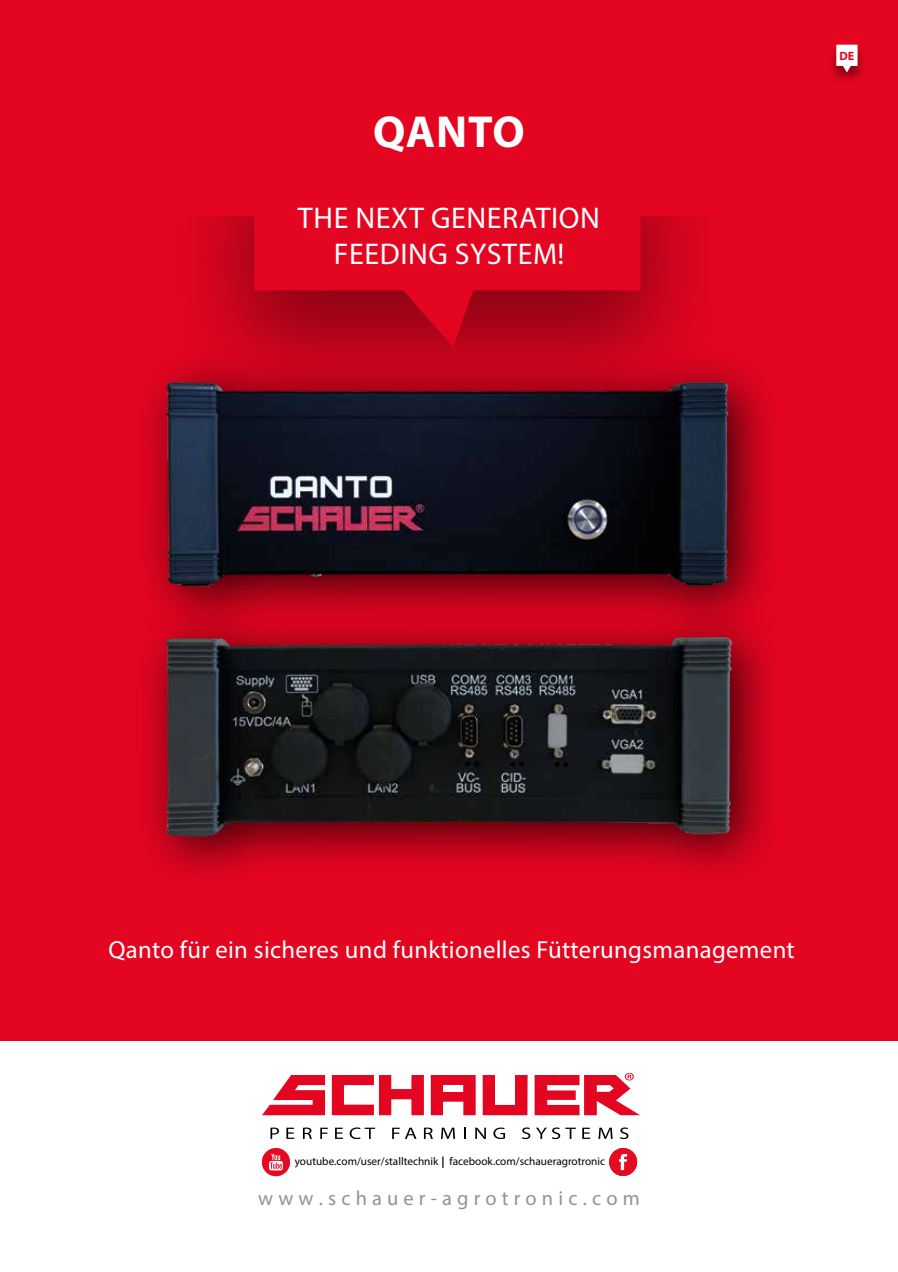
<style>
.page{position:relative;width:898px;height:1272px;background:#fff}
.page>*{position:absolute;margin:0;border:0;box-sizing:border-box;transform-origin:0 0}
.t1{font:700 45px "Myriad Pro";letter-spacing:.01em;color:#fff}
.t2{font:30px/36px "Myriad Pro";letter-spacing:.02em;color:#fff;text-align:center}
.t3{font:24.75px "Myriad Pro";letter-spacing:.015em;color:#fff}
.t4{font:20.4px "Myriad Pro";color:#919396}
.t5{font:700 12px "Myriad Pro";color:#e40521}
.t6{font:11.25px "Myriad Pro";color:#000}
.s1{font-weight:700}
</style>
<div class="page">
<div style="left:0;top:0;width:897px;height:1040px;background:#e40521"></div>
<div style="left:160px;top:95px;width:574px;height:332px;background:#000;opacity:.4"></div>
<svg style="left:254px;top:216px;width:386px;height:74px"></svg>
<svg style="left:390px;top:275px;width:88px;height:71px"></svg>
<div style="left:0;top:0;width:897px;height:216px;background:#e40521"></div>
<div style="left:826px;top:44px;width:40px;height:40px;background:#000;opacity:.4"></div>
<svg style="left:836px;top:45px;width:21px;height:27px"></svg>
<svg style="left:270px;top:1127px;width:9px;height:11px"></svg>
<svg style="left:286px;top:1127px;width:8px;height:11px"></svg>
<svg style="left:303px;top:1127px;width:9px;height:11px"></svg>
<svg style="left:320px;top:1127px;width:8px;height:11px"></svg>
<svg style="left:335px;top:1127px;width:8px;height:11px"></svg>
<svg style="left:349px;top:1127px;width:26px;height:11px"></svg>
<svg style="left:392px;top:1127px;width:24px;height:11px"></svg>
<svg style="left:424px;top:1127px;width:9px;height:11px"></svg>
<svg style="left:441px;top:1127px;width:14px;height:11px"></svg>
<svg style="left:475px;top:1127px;width:10px;height:11px"></svg>
<svg style="left:493px;top:1127px;width:12px;height:11px"></svg>
<svg style="left:522px;top:1127px;width:8px;height:11px"></svg>
<svg style="left:536px;top:1127px;width:39px;height:11px"></svg>
<svg style="left:582px;top:1127px;width:8px;height:11px"></svg>
<svg style="left:598px;top:1127px;width:14px;height:11px"></svg>
<svg style="left:620px;top:1127px;width:8px;height:11px"></svg>
<svg style="left:262px;top:1075px;width:63px;height:40px"></svg>
<svg style="left:332px;top:1075px;width:92px;height:40px"></svg>
<svg style="left:482px;top:1075px;width:45px;height:40px"></svg>
<svg style="left:430px;top:1075px;width:45px;height:40px"></svg>
<svg style="left:534px;top:1073px;width:106px;height:42px"></svg>
<svg style="left:262px;top:1148px;width:28px;height:27px"></svg>
<svg style="left:609px;top:1148px;width:27px;height:28px"></svg>
<div style="left:131px;top:346px;width:653px;height:296px;background:#000;opacity:.75"></div>
<img style="left:145px;top:370px;width:607px;height:226px">
<div style="left:132px;top:602px;width:653px;height:289px;background:#000;opacity:.75"></div>
<img style="left:156px;top:626px;width:587px;height:219px">
<h1 class="t1" style="left:373px;top:103px;width:153px">QANTO</h1>
<h2 class="t2" style="left:298px;top:199px;width:303px">THE NEXT GENERATION<br>FEEDING SYSTEM!</h2>
<p class="t5" style="left:839px;top:48px;width:16px">DE</p>
<h3 class="t3" style="left:108px;top:934px;width:687px">Qanto für ein sicheres und funktionelles Fütterungsmanagement</h3>
<p class="t6" style="left:295px;top:1153px;width:312px">youtube.com/user/stalltechnik <span class="s1">|</span> facebook.com/schaueragrotronic</p>
<h3 class="t4" style="left:258px;top:1185px;width:383px">w w w . s c h a u e r - a g r o t r o n i c . c o m</h3>
</div>
